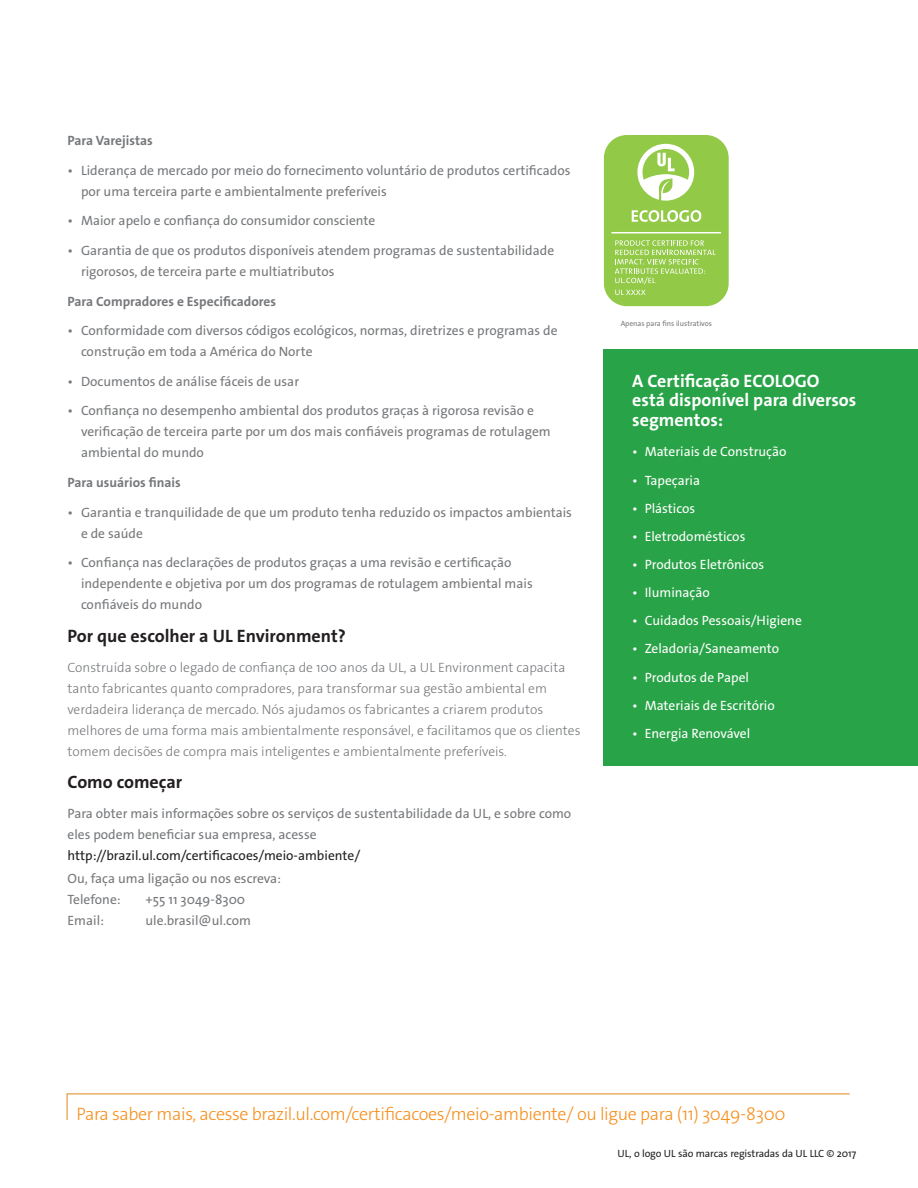
<style>
.page{position:relative;width:918px;height:1188px;background:#fff}
.page>*{position:absolute;margin:0;border:0;box-sizing:border-box;transform-origin:0 0}
.t1{font:300 18px "The Sans Os F";letter-spacing:-.02em;color:#f68f1e}
.Subhead_A{font:700 18px/19.5px "The Sans Os F";color:#fff}
.Subhead_A-2{font:700 18px "The Sans Os F";color:#231f20}
.Body_Copy{font:13.5px/21px "The Sans Os F";color:#76787b}
.Subhead_A-3{font:300 13.5px/21px "The Sans Os F";color:#76787b}
.t2{font:13.5px "The Sans Os F";color:#fff}
.Subhead_A-4{font:700 13.5px "The Sans Os F";color:#76787b}
.t3{font:10.5px "The Sans Os F";letter-spacing:-.01em;color:#231f20}
.Subhead_A-5{font:7.5px "The Sans Os F";color:#76787b}
.s1{color:#231f20}
</style>
<div class="page">
<svg style="left:66px;top:1093px;width:784px;height:27px"></svg>
<div style="left:604px;top:349px;width:314px;height:417px;background:#29a347"></div>
<div style="left:604px;top:135px;width:125px;height:171px;background:#92c947;border-radius:23px"></div>
<svg style="left:615px;top:240px;width:101px;height:44px"></svg>
<svg style="left:637px;top:144px;width:57px;height:57px"></svg>
<svg style="left:615px;top:290px;width:31px;height:5px"></svg>
<hr style="left:611px;top:232px;width:110px;height:1px;background:#fff">
<svg style="left:632px;top:210px;width:69px;height:12px"></svg>
<p class="Subhead_A-4" style="left:68px;top:132px;width:87px">Para Varejistas</p>
<p class="Body_Copy" style="left:81px;top:160px;width:491px;text-indent:-14px">• Liderança de mercado por meio do fornecimento voluntário de produtos certificados por uma terceira parte e ambientalmente preferíveis</p>
<p class="Body_Copy" style="left:68px;top:210px;width:309px">• Maior apelo e confiança do consumidor consciente</p>
<p class="Body_Copy" style="left:81px;top:240px;width:475px;text-indent:-14px">• Garantia de que os produtos disponíveis atendem programas de sustentabilidade rigorosos, de terceira parte e multiatributos</p>
<p class="Subhead_A-4" style="left:68px;top:292px;width:210px">Para Compradores e Especificadores</p>
<p class="Body_Copy" style="left:81px;top:320px;width:478px;text-indent:-14px">• Conformidade com diversos códigos ecológicos, normas, diretrizes e programas de construção em toda a América do Norte</p>
<p class="Body_Copy" style="left:68px;top:371px;width:233px">• Documentos de análise fáceis de usar</p>
<p class="Body_Copy" style="left:81px;top:401px;width:471px;text-indent:-14px">• Confiança no desempenho ambiental dos produtos graças à rigorosa revisão e verificação de terceira parte por um dos mais confiáveis programas de rotulagem ambiental do mundo</p>
<p class="Subhead_A-4" style="left:68px;top:474px;width:115px">Para usuários finais</p>
<p class="Body_Copy" style="left:81px;top:502px;width:493px;text-indent:-14px">• Garantia e tranquilidade de que um produto tenha reduzido os impactos ambientais e de saúde</p>
<p class="Body_Copy" style="left:81px;top:552px;width:453px;text-indent:-14px">• Confiança nas declarações de produtos graças a uma revisão e certificação independente e objetiva por um dos programas de rotulagem ambiental mais confiáveis do mundo</p>
<p class="Subhead_A-2" style="left:68px;top:624px;width:280px">Por que escolher a UL Environment?</p>
<p class="Subhead_A-3" style="left:68px;top:657px;width:515px">Construída sobre o legado de confiança de 100 anos da UL, a UL Environment capacita tanto fabricantes quanto compradores, para transformar sua gestão ambiental em verdadeira liderança de mercado. Nós ajudamos os fabricantes a criarem produtos melhores de uma forma mais ambientalmente responsável, e facilitamos que os clientes tomem decisões de compra mais inteligentes e ambientalmente preferíveis.</p>
<p class="Subhead_A-2" style="left:68px;top:771px;width:116px">Como começar</p>
<p class="Body_Copy" style="left:68px;top:803px;width:505px">Para obter mais informações sobre os serviços de sustentabilidade da UL, e sobre como eles podem beneficiar sua empresa, acesse <span class="s1">http://brazil.ul.com/certificacoes/meio-ambiente/</span></p>
<p class="Body_Copy" style="left:68px;top:868px;width:215px">Ou, faça uma ligação ou nos escreva:</p>
<p class="Body_Copy" style="left:68px;top:889px;width:55px">Telefone:</p>
<p class="Body_Copy" style="left:146px;top:889px;width:101px">+55 11 3049-8300</p>
<p class="Body_Copy" style="left:68px;top:910px;width:38px">Email:</p>
<p class="Body_Copy" style="left:146px;top:910px;width:107px">ule.brasil@ul.com</p>
<p class="Subhead_A-5" style="left:621px;top:319px;width:93px">Apenas para fins ilustrativos</p>
<p class="Subhead_A" style="left:632px;top:371px;width:226px">A Certificação ECOLOGO está disponível para diversos segmentos:</p>
<p class="t2" style="left:632px;top:443px;width:156px">• Materiais de Construção</p>
<p class="t2" style="left:632px;top:471px;width:69px">• Tapeçaria</p>
<p class="t2" style="left:632px;top:500px;width:64px">• Plásticos</p>
<p class="t2" style="left:632px;top:528px;width:115px">• Eletrodomésticos</p>
<p class="t2" style="left:632px;top:556px;width:133px">• Produtos Eletrônicos</p>
<p class="t2" style="left:632px;top:584px;width:79px">• Iluminação</p>
<p class="t2" style="left:632px;top:612px;width:171px">• Cuidados Pessoais/Higiene</p>
<p class="t2" style="left:632px;top:640px;width:148px">• Zeladoria/Saneamento</p>
<p class="t2" style="left:632px;top:668px;width:118px">• Produtos de Papel</p>
<p class="t2" style="left:632px;top:697px;width:144px">• Materiais de Escritório</p>
<p class="t2" style="left:632px;top:725px;width:120px">• Energia Renovável</p>
<h1 class="t1" style="left:76px;top:1102px;width:711px">Para saber mais, acesse brazil.ul.com/certificacoes/meio-ambiente/ ou ligue para (11) 3049-8300</h1>
<p class="t3" style="left:618px;top:1147px;width:240px">UL, o logo UL são marcas registradas da UL LLC © 2017</p>
</div>
